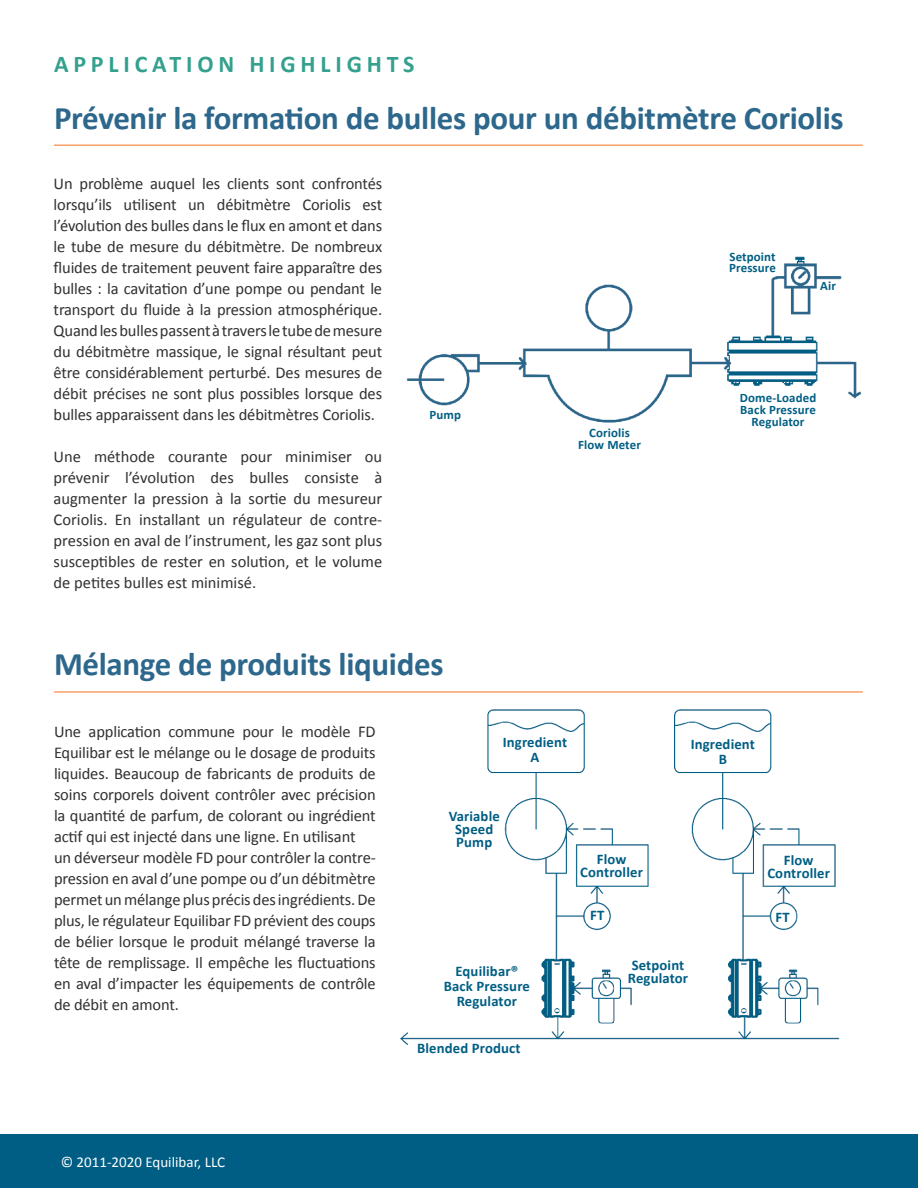
<style>
.page{position:relative;width:918px;height:1188px;background:#fff}
.page>*{position:absolute;margin:0;border:0;box-sizing:border-box;transform-origin:0 0}
.t1{font:700 33px "Calibri";letter-spacing:-.01em;color:#2d688c}
.t2{font:700 24px "Calibri";letter-spacing:.2em;color:#34a08d}
.t3{font:16.5px/21px "Calibri";letter-spacing:-.01em;color:#323031;text-align:justify}
.t4{font:15px "Calibri";color:#fff}
.t5{font:700 14.7px/13.2px "Calibri";letter-spacing:.01em;color:#005e84;text-align:center}
.t6{font:700 12.9px/11.6px "Calibri";letter-spacing:.01em;color:#005e84;text-align:center}
</style>
<div class="page">
<div style="left:0;top:1134px;width:918px;height:54px;background:#005e84"></div>
<img style="left:406px;top:256px;width:456px;height:167px">
<hr style="left:54px;top:145px;width:809px;height:1px;background:#f37021">
<img style="left:400px;top:709px;width:440px;height:336px">
<hr style="left:54px;top:692px;width:809px;height:1px;background:#f37021">
<h2 class="t2" style="left:54px;top:49px;width:362px">APPLICATION HIGHLIGHTS</h2>
<h1 class="t1" style="left:54px;top:97px;width:791px">Prévenir la formation de bulles pour un débitmètre Coriolis</h1>
<p class="t3" style="left:54px;top:173px;width:330px">Un problème auquel les clients sont confrontés lorsqu’ils utilisent un débitmètre Coriolis est l’évolution des bulles dans le flux en amont et dans le tube de mesure du débitmètre. De nombreux fluides de traitement peuvent faire apparaître des bulles : la cavitation d’une pompe ou pendant le transport du fluide à la pression atmosphérique.<br>Quand les bulles passent à travers le tube de mesure du débitmètre massique, le signal résultant peut être considérablement perturbé. Des mesures de débit précises ne sont plus possibles lorsque des bulles apparaissent dans les débitmètres Coriolis.</p>
<p class="t3" style="left:54px;top:446px;width:330px">Une méthode courante pour minimiser ou prévenir l’évolution des bulles consiste à augmenter la pression à la sortie du mesureur Coriolis. En installant un régulateur de contre&shy;pression en aval de l’instrument, les gaz sont plus susceptibles de rester en solution, et le volume de petites bulles est minimisé.</p>
<p class="t6" style="left:429px;top:409px;width:33px">Pump</p>
<p class="t6" style="left:578px;top:427px;width:64px">Coriolis<br>Flow Meter</p>
<p class="t6" style="left:729px;top:251px;width:48px;text-align:left">Setpoint<br>Pressure</p>
<p class="t6" style="left:820px;top:280px;width:17px">Air</p>
<p class="t6" style="left:740px;top:392px;width:78px">Dome-Loaded<br>Back Pressure<br>Regulator</p>
<h1 class="t1" style="left:54px;top:643px;width:391px">Mélange de produits liquides</h1>
<p class="t3" style="left:54px;top:721px;width:323px;text-align:left">Une application commune pour le modèle FD Equilibar est le mélange ou le dosage de produits liquides. Beaucoup de fabricants de produits de soins corporels doivent contrôler avec précision la quantité de parfum, de colorant ou ingrédient actif qui est injecté dans une ligne. En utilisant un déverseur modèle FD pour contrôler la contre&shy;pression en aval d’une pompe ou d’un débitmètre permet un mélange plus précis des ingrédients. De plus, le régulateur Equilibar FD prévient des coups de bélier lorsque le produit mélangé traverse la tête de remplissage. Il empêche les fluctuations en aval d’impacter les équipements de contrôle de débit en amont.</p>
<p class="t5" style="left:503px;top:735px;width:66px;line-height:14.7px">Ingredient<br>A</p>
<p class="t5" style="left:691px;top:737px;width:66px;line-height:14.7px">Ingredient<br>B</p>
<p class="t5" style="left:449px;top:809px;width:53px">Variable<br>Speed<br>Pump</p>
<p class="t5" style="left:444px;top:964px;width:88px;line-height:14.7px">Equilibar®<br>Back Pressure<br>Regulator</p>
<p class="t5" style="left:417px;top:1042px;width:105px">Blended Product</p>
<p class="t5" style="left:580px;top:853px;width:64px">Flow<br>Controller</p>
<p class="t5" style="left:590px;top:909px;width:16px">FT</p>
<p class="t5" style="left:776px;top:911px;width:16px">FT</p>
<p class="t5" style="left:628px;top:959px;width:62px;text-align:left">Setpoint<br>Regulator</p>
<p class="t5" style="left:767px;top:853px;width:64px">Flow<br>Controller</p>
<p class="t4" style="left:61px;top:1152px;width:166px">© 2011-2020 Equilibar, LLC</p>
</div>
